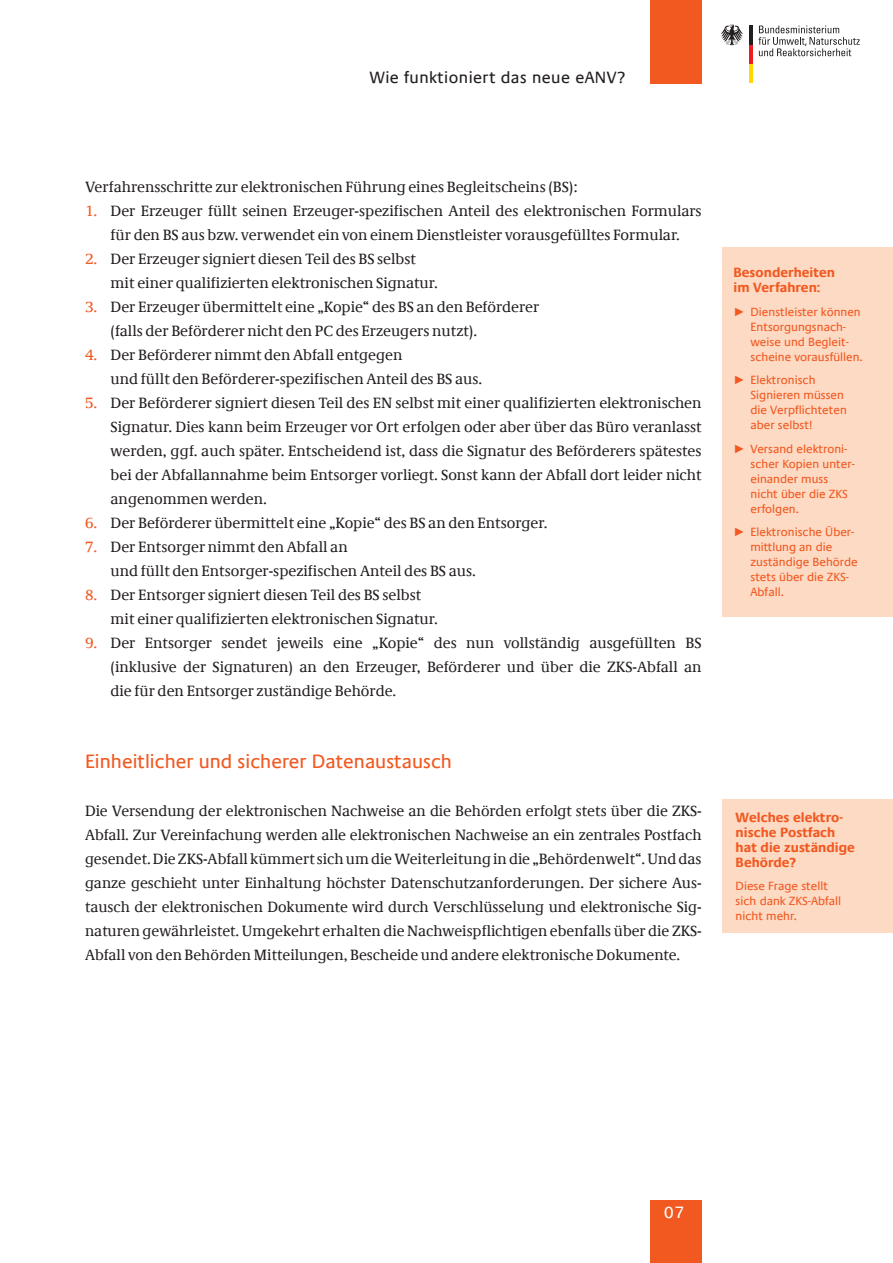
<style>
.page{position:relative;width:893px;height:1263px;background:#fff}
.page>*{position:absolute;margin:0;border:0;box-sizing:border-box;transform-origin:0 0}
.t1{font:19.5px "Praxis Com";color:#f15921}
.t2{font:16.5px "Praxis Com";letter-spacing:.025em;color:#231f20}
.t3{font:16.5px "Praxis Com";color:#fff}
.t4{font:15px/24px "Demos Com";color:#231f20}
.t5{font:700 13.5px/15px "Praxis Com";color:#f15921}
.t6{font:12px/15px "Praxis Com";color:#f15921}
.s1{color:#f15921}
.s2{font-family:"Arial"}
</style>
<div class="page">
<div style="left:651px;top:1200px;width:51px;height:63px;background:#f15921"></div>
<div style="left:651px;top:0;width:51px;height:83px;background:#f15921"></div>
<svg style="left:758px;top:26px;width:102px;height:30px"></svg>
<hr style="left:749px;top:64px;width:3px;height:19px;background:#ffd801">
<hr style="left:749px;top:45px;width:3px;height:19px;background:#ee1d23">
<hr style="left:749px;top:26px;width:3px;height:19px;background:#231f20">
<svg style="left:721px;top:25px;width:22px;height:20px"></svg>
<div style="left:723px;top:247px;width:170px;height:369px;background:#fddac4"></div>
<div style="left:723px;top:799px;width:170px;height:134px;background:#fddac4"></div>
<p class="t2" style="left:370px;top:68px;width:257px">Wie funktioniert das neue eANV?</p>
<p class="t4" style="left:85px;top:175px;width:494px">Verfahrensschritte zur elektronischen Führung eines Begleitscheins (BS):</p>
<p class="t4" style="left:85px;top:199px;width:618px;text-align:center"><span class="s1">1.</span> Der Erzeuger füllt seinen Erzeuger-spezifischen Anteil des elektronischen Formulars für den BS aus bzw. verwendet ein von einem Dienstleister vorausgefülltes Formular.</p>
<p class="t4" style="left:111px;top:247px;width:329px;text-indent:-26px"><span class="s1">2.</span> Der Erzeuger signiert diesen Teil des BS selbst mit einer qualifizierten elektronischen Signatur.</p>
<p class="t4" style="left:111px;top:295px;width:430px;text-indent:-26px"><span class="s1">3.</span> Der Erzeuger übermittelt eine „Kopie“ des BS an den Beförderer (falls der Beförderer nicht den PC des Erzeugers nutzt).</p>
<p class="t4" style="left:111px;top:343px;width:373px;text-indent:-26px"><span class="s1">4.</span> Der Beförderer nimmt den Abfall entgegen<br>und füllt den Beförderer-spezifischen Anteil des BS aus.</p>
<p class="t4" style="left:111px;top:391px;width:593px;text-align:justify;text-indent:-26px"><span class="s1">5.</span> Der Beförderer signiert diesen Teil des EN selbst mit einer qualifizierten elektronischen Signatur. Dies kann beim Erzeuger vor Ort erfolgen oder aber über das Büro veranlasst werden, ggf. auch später. Entscheidend ist, dass die Signatur des Beförderers spätestes bei der Abfallannahme beim Entsorger vorliegt. Sonst kann der Abfall dort leider nicht angenommen werden.</p>
<p class="t4" style="left:85px;top:511px;width:464px"><span class="s1">6.</span> Der Beförderer übermittelt eine „Kopie“ des BS an den Entsorger.</p>
<p class="t4" style="left:111px;top:535px;width:367px;text-indent:-26px"><span class="s1">7.</span> Der Entsorger nimmt den Abfall an<br>und füllt den Entsorger-spezifischen Anteil des BS aus.</p>
<p class="t4" style="left:111px;top:583px;width:329px;text-indent:-26px"><span class="s1">8.</span> Der Entsorger signiert diesen Teil des BS selbst mit einer qualifizierten elektronischen Signatur.</p>
<p class="t4" style="left:111px;top:631px;width:593px;text-align:justify;text-indent:-26px"><span class="s1">9.</span> Der Entsorger sendet jeweils eine „Kopie“ des nun vollständig ausgefüllten BS (inklusive der Signaturen) an den Erzeuger, Beförderer und über die ZKS-Abfall an die für den Entsorger zuständige Behörde.</p>
<h1 class="t1" style="left:85px;top:750px;width:369px">Einheitlicher und sicherer Datenaustausch</h1>
<p class="t4" style="left:85px;top:799px;width:618px;text-align:justify">Die Versendung der elektronischen Nachweise an die Behörden erfolgt stets über die ZKS-Abfall. Zur Vereinfachung werden alle elektronischen Nachweise an ein zentrales Postfach gesendet. Die ZKS-Abfall kümmert sich um die Weiterleitung in die „Behördenwelt“. Und das ganze geschieht unter Einhaltung höchster Datenschutzanforderungen. Der sichere Aus&shy;tausch der elektronischen Dokumente wird durch Verschlüsselung und elektronische Sig&shy;naturen gewährleistet. Umgekehrt erhalten die Nachweispflichtigen ebenfalls über die ZKS-Abfall von den Behörden Mitteilungen, Bescheide und andere elektronische Dokumente.</p>
<p class="t5" style="left:733px;top:265px;width:103px">Besonderheiten im Verfahren:</p>
<p class="t6" style="left:750px;top:304px;width:114px;text-indent:-17px"><span class="s2">►</span> Dienstleister können<br>Entsorgungsnach&shy;weise und Begleit&shy;scheine vorausfüllen.</p>
<p class="t6" style="left:750px;top:372px;width:98px;text-indent:-17px"><span class="s2">►</span> Elektronisch<br>Signieren müssen die Verpflichteten aber selbst!</p>
<p class="t6" style="left:750px;top:441px;width:106px;text-indent:-17px"><span class="s2">►</span> Versand elektroni&shy;scher Kopien unter&shy;einander muss nicht über die ZKS erfolgen.</p>
<p class="t6" style="left:750px;top:525px;width:109px;text-indent:-17px"><span class="s2">►</span> Elektronische Über&shy;mittlung an die zuständige Behörde stets über die ZKS-<br>Abfall.</p>
<p class="t5" style="left:736px;top:809px;width:121px">Welches elektro&shy;nische Postfach hat die zuständige<br>Behörde?</p>
<p class="t6" style="left:736px;top:878px;width:107px">Diese Frage stellt sich dank ZKS-Abfall nicht mehr.</p>
<p class="t3" style="left:664px;top:1203px;width:22px">07</p>
</div>
